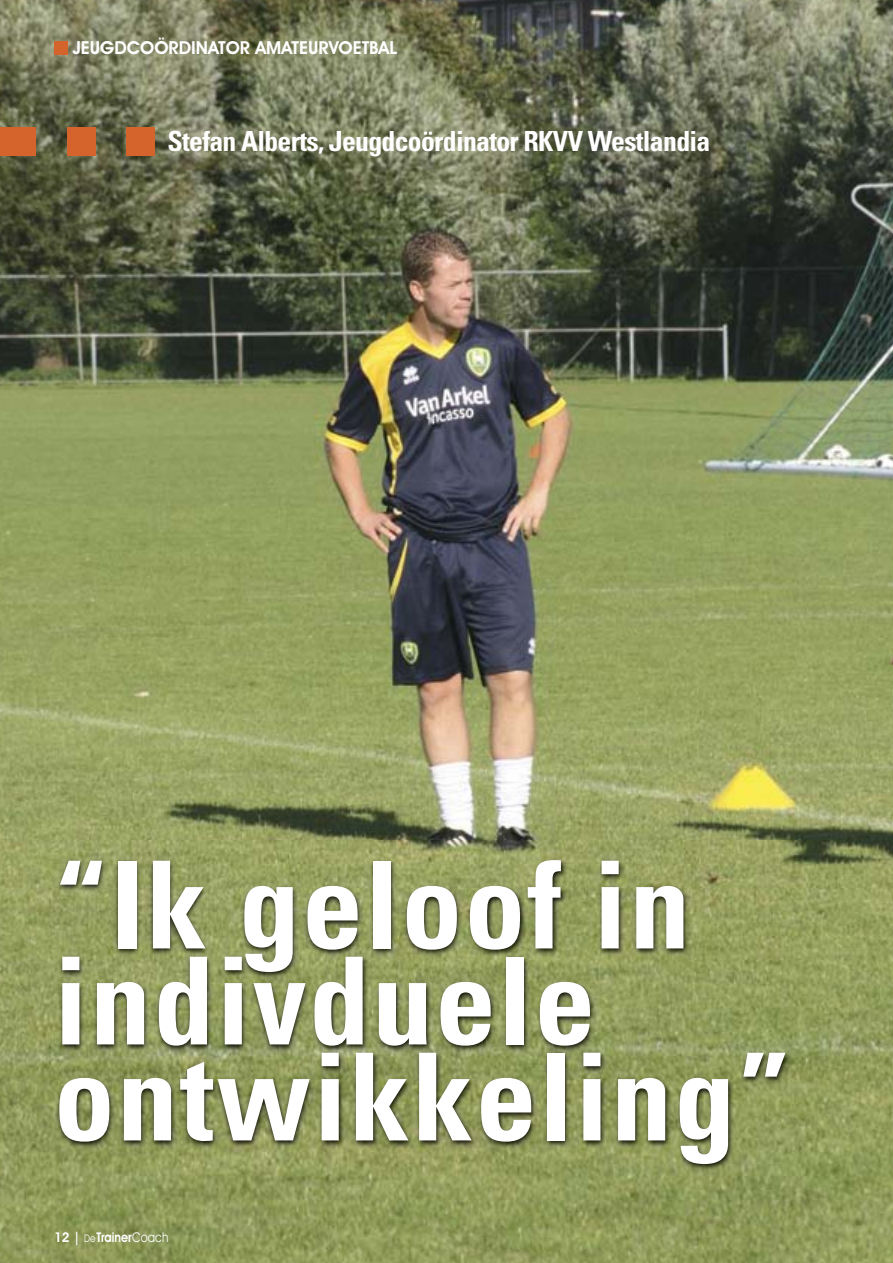
<style>
.page{position:relative;width:893px;height:1263px;background:#fff}
.page>*{position:absolute;margin:0;border:0;box-sizing:border-box;transform-origin:0 0}
.t1{font:700 condensed 121.5px/96px "Univers";letter-spacing:.02em;color:#fff}
.t2{font:700 condensed 27.75px "Univers";letter-spacing:-.025em;color:#fff}
.t3{font:600 18px "Avant Garde IT Cby BT";color:#fff}
.t4{font:600 13.5px "Avant Garde IT Cby BT";color:#fff}
.s1{font-weight:400;font-size:10.5px}
.s2{font-weight:400}
</style>
<div class="page">
<img style="left:0;top:0;width:893px;height:1263px">
<div style="left:126px;top:127px;width:29px;height:28px;background:#d5642c"></div>
<div style="left:67px;top:127px;width:28px;height:28px;background:#d5642c"></div>
<div style="left:0;top:127px;width:36px;height:28px;background:#d5642c"></div>
<img style="left:38px;top:840px;width:832px;height:377px">
<div style="left:54px;top:42px;width:13px;height:13px;background:#d5642c"></div>
<p class="t3" style="left:73px;top:42px;width:326px">JEUGDCOÖRDINATOR AMATEURVOETBAL</p>
<p class="t2" style="left:167px;top:131px;width:544px">Stefan Alberts, Jeugdcoördinator RKVV Westlandia</p>
<h1 class="t1" style="left:54px;top:870px;width:739px">“Ik geloof in indivduele ontwikkeling”</h1>
<p class="t4" style="left:54px;top:1232px;width:116px">12 | <span class="s1">De</span>Trainer<span class="s2">Coach</span></p>
</div>
